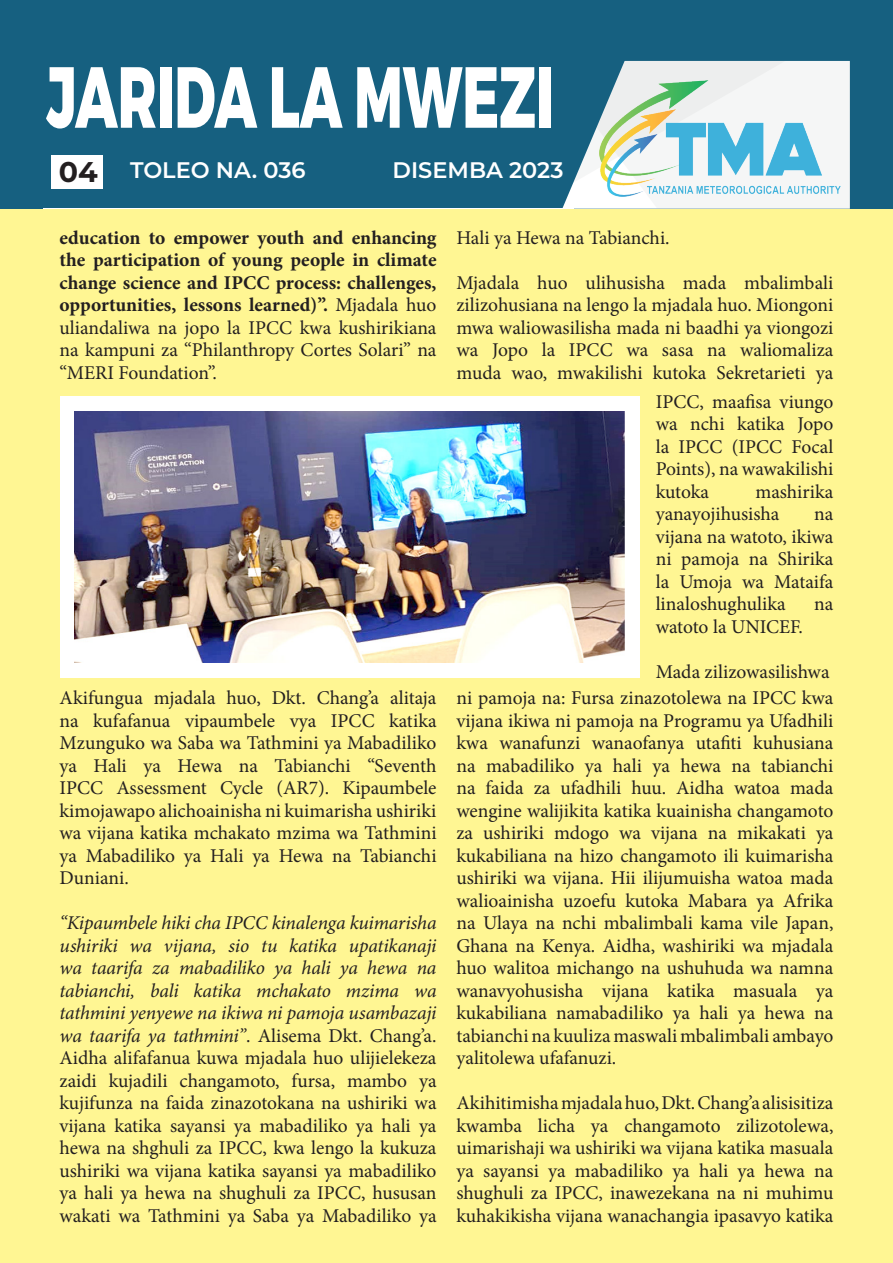
<style>
.page{position:relative;width:893px;height:1263px;background:#fff}
.page>*{position:absolute;margin:0;border:0;box-sizing:border-box;transform-origin:0 0}
.t1{font:800 86.4px "Montserrat";color:#fff;scale:.63 1}
.t2{font:700 28.5px "Montserrat";color:#231f20}
.t3{font:600 22.5px "Montserrat";color:#fff}
.t4{font:19.5px/22.5px "Minion Pro";color:#231f20;text-align:justify}
.t5{font:700 19.5px/22.5px "Minion Pro";color:#231f20;text-align:justify}
.s1{font-weight:400}
.s2{font-style:italic}
</style>
<div class="page">
<div style="left:0;top:38px;width:893px;height:1225px;background:#fff693"></div>
<div style="left:0;top:0;width:893px;height:209px;background:#166080"></div>
<svg style="left:562px;top:60px;width:288px;height:149px;background:#bad6db"></svg>
<hr style="left:43px;top:208px;width:531px;height:1px;background:#fff">
<div style="left:52px;top:156px;width:51px;height:33px;background:#fff"></div>
<div style="left:60px;top:397px;width:579px;height:281px;background:#fff"></div>
<img style="left:75px;top:411px;width:550px;height:251px">
<p class="t1" style="left:46px;top:43px;width:806px">JARIDA LA MWEZI</p>
<p class="t2" style="left:59px;top:151px;width:40px">04</p>
<p class="t3" style="left:130px;top:154px;width:177px">TOLEO NA. 036</p>
<p class="t3" style="left:393px;top:154px;width:172px">DISEMBA 2023</p>
<p class="t5" style="left:60px;top:226px;width:379px">education to empower youth and enhancing the participation of young people in climate change science and IPCC process: challenges, opportunities, lessons learned)”. <span class="s1">Mjadala huo uliandaliwa na jopo la IPCC kwa kushirikiana na kampuni za “Philanthropy Cortes Solari” na “MERI Foundation”.</span></p>
<p class="t4" style="left:60px;top:687px;width:379px">Akifungua mjadala huo, Dkt. Chang’a alitaja na kufafanua vipaumbele vya IPCC katika Mzunguko wa Saba wa Tathmini ya Mabadiliko ya Hali ya Hewa na Tabianchi “Seventh IPCC Assessment Cycle (AR7). Kipaumbele kimojawapo alichoainisha ni kuimarisha ushiriki wa vijana katika mchakato mzima wa Tathmini ya Mabadiliko ya Hali ya Hewa na Tabianchi Duniani.</p>
<p class="t4" style="left:60px;top:912px;width:379px"><span class="s2">“Kipaumbele hiki cha IPCC kinalenga kuimarisha ushiriki wa vijana, sio tu katika upatikanaji wa taarifa za mabadiliko ya hali ya hewa na tabianchi, bali katika mchakato mzima wa tathmini yenyewe na ikiwa ni pamoja usambazaji wa taarifa ya tathmini”</span>. Alisema Dkt. Chang’a.<br>Aidha alifafanua kuwa mjadala huo ulijielekeza zaidi kujadili changamoto, fursa, mambo ya kujifunza na faida zinazotokana na ushiriki wa vijana katika sayansi ya mabadiliko ya hali ya hewa na shghuli za IPCC, kwa lengo la kukuza ushiriki wa vijana katika sayansi ya mabadiliko ya hali ya hewa na shughuli za IPCC, hususan wakati wa Tathmini ya Saba ya Mabadiliko ya</p>
<p class="t4" style="left:456px;top:226px;width:215px">Hali ya Hewa na Tabianchi.</p>
<p class="t4" style="left:456px;top:271px;width:379px">Mjadala huo ulihusisha mada mbalimbali zilizohusiana na lengo la mjadala huo. Miongoni mwa waliowasilisha mada ni baadhi ya viongozi wa Jopo la IPCC wa sasa na waliomaliza muda wao, mwakilishi kutoka Sekretarieti ya</p>
<p class="t4" style="left:656px;top:390px;width:179px">IPCC, maafisa viungo wa nchi katika Jopo la IPCC (IPCC Focal Points), na wawakilishi kutoka</p>
<p class="t4" style="left:656px;top:480px;width:179px;text-indent:100px">mashirika yanayojihusisha</p>
<p class="t4" style="left:656px;top:503px;width:179px;text-indent:159px">na vijana na watoto, ikiwa ni pamoja na Shirika la Umoja wa Mataifa linaloshughulika</p>
<p class="t4" style="left:814px;top:593px;width:21px">na</p>
<p class="t4" style="left:656px;top:615px;width:149px">watoto la UNICEF.</p>
<p class="t4" style="left:656px;top:660px;width:175px">Mada zilizowasilishwa</p>
<p class="t4" style="left:456px;top:687px;width:379px">ni pamoja na: Fursa zinazotolewa na IPCC kwa vijana ikiwa ni pamoja na Programu ya Ufadhili kwa wanafunzi wanaofanya utafiti kuhusiana na mabadiliko ya hali ya hewa na tabianchi na faida za ufadhili huu. Aidha watoa mada wengine walijikita katika kuainisha changamoto za ushiriki mdogo wa vijana na mikakati ya kukabiliana na hizo changamoto ili kuimarisha ushiriki wa vijana. Hii ilijumuisha watoa mada walioainisha uzoefu kutoka Mabara ya Afrika na Ulaya na nchi mbalimbali kama vile Japan, Ghana na Kenya. Aidha, washiriki wa mjadala huo walitoa michango na ushuhuda wa namna wanavyohusisha vijana katika masuala ya kukabiliana namabadiliko ya hali ya hewa na tabianchi na kuuliza maswali mbalimbali ambayo yalitolewa ufafanuzi.</p>
<p class="t4" style="left:456px;top:1092px;width:379px">Akihitimisha mjadala huo, Dkt. Chang’a alisisitiza kwamba licha ya changamoto zilizotolewa, uimarishaji wa ushiriki wa vijana katika masuala ya sayansi ya mabadiliko ya hali ya hewa na shughuli za IPCC, inawezekana na ni muhimu kuhakikisha vijana wanachangia ipasavyo katika</p>
</div>
